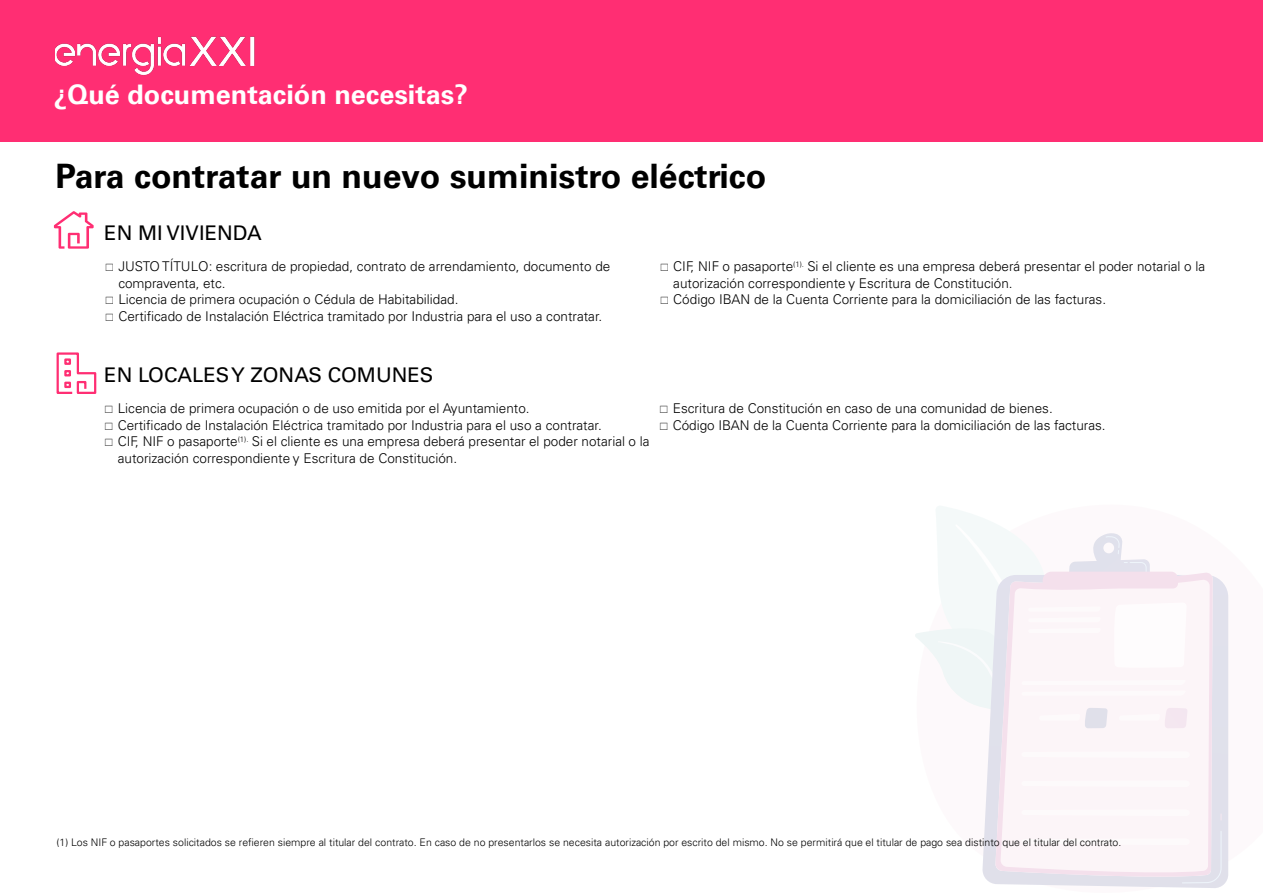
<style>
.page{position:relative;width:1263px;height:893px;background:#fff}
.page>*{position:absolute;margin:0;border:0;box-sizing:border-box;transform-origin:0 0}
.t1{font:700 33.75px "Univers LT Pro 65";color:#000}
.t2{font:700 27px "Univers LT Pro 65";color:#fff}
.t3{font:20.25px "Univers LT Pro 55 Roman";color:#000}
.t4{font:300 13.5px/16.5px "Univers LT Pro 45";color:#000}
.t5{font:300 10.5px "Univers LT Pro 45";color:#000}
</style>
<div class="page">
<svg style="left:982px;top:576px;width:246px;height:312px;background:#e5e3ed"></svg>
<div style="left:1000px;top:579px;width:210px;height:296px;background:#fcf5f8"></div>
<svg style="left:1021px;top:830px;width:201px;height:53px"></svg>
<svg style="left:915px;top:506px;width:275px;height:310px"></svg>
<svg style="left:54px;top:211px;width:40px;height:38px"></svg>
<svg style="left:56px;top:352px;width:41px;height:42px"></svg>
<div style="left:0;top:0;width:1263px;height:142px;background:#ff2e73"></div>
<img style="left:56px;top:36px;width:199px;height:40px">
<h2 class="t2" style="left:54px;top:75px;width:416px">¿Qué documentación necesitas?</h2>
<h1 class="t1" style="left:56px;top:153px;width:712px">Para contratar un nuevo suministro eléctrico</h1>
<h3 class="t3" style="left:104px;top:218px;width:159px">EN MI VIVIENDA</h3>
<p class="t4" style="left:118px;top:257px;width:494px">JUSTO TÍTULO: escritura de propiedad, contrato de arrendamiento, documento de compraventa, etc.<br>Licencia de primera ocupación o Cédula de Habitabilidad.<br>Certificado de Instalación Eléctrica tramitado por Industria para el uso a contratar.</p>
<p class="t4" style="left:673px;top:257px;width:533px">CIF, NIF o pasaporte<sup>(1).</sup> Si el cliente es una empresa deberá presentar el poder notarial o la autorización correspondiente y Escritura de Constitución.<br>Código IBAN de la Cuenta Corriente para la domiciliación de las facturas.</p>
<h3 class="t3" style="left:104px;top:361px;width:331px">EN LOCALES Y ZONAS COMUNES</h3>
<p class="t4" style="left:118px;top:399px;width:533px">Licencia de primera ocupación o de uso emitida por el Ayuntamiento.<br>Certificado de Instalación Eléctrica tramitado por Industria para el uso a contratar.<br>CIF, NIF o pasaporte<sup>(1).</sup> Si el cliente es una empresa deberá presentar el poder notarial o la autorización correspondiente y Escritura de Constitución.</p>
<p class="t4" style="left:673px;top:399px;width:434px">Escritura de Constitución en caso de una comunidad de bienes.<br>Código IBAN de la Cuenta Corriente para la domiciliación de las facturas.</p>
<p class="t5" style="left:57px;top:835px;width:1066px">(1) Los NIF o pasaportes solicitados se refieren siempre al titular del contrato. En caso de no presentarlos se necesita autorización por escrito del mismo. No se permitirá que el titular de pago sea distinto que el titular del contrato.</p>
</div>
